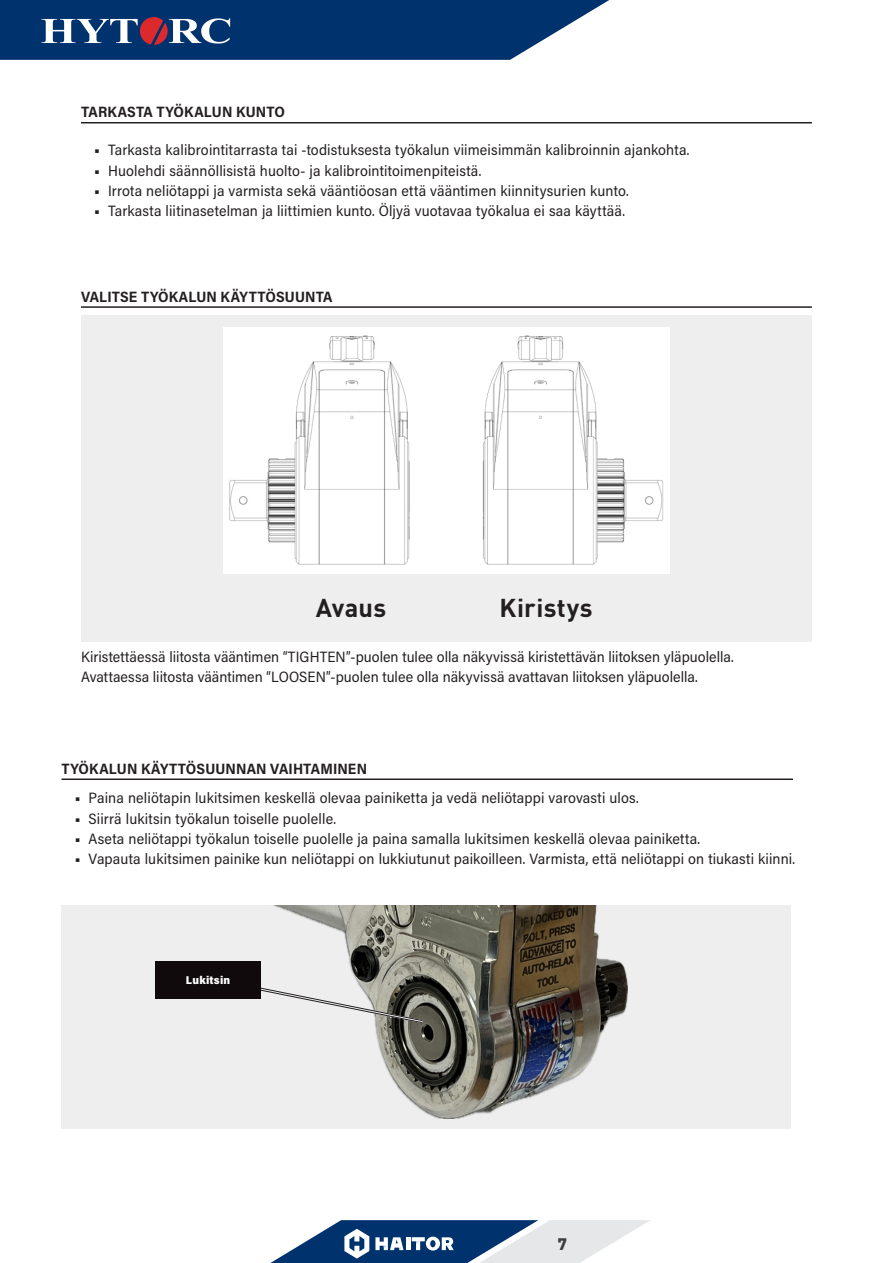
<style>
.page{position:relative;width:893px;height:1263px;background:#fff}
.page>*{position:absolute;margin:0;border:0;box-sizing:border-box;transform-origin:0 0}
.t1{font:700 25.5px "DINOT";letter-spacing:.015em;color:#231f20}
.t2{font:900 16.5px "DINOT";color:#3e3e3f}
.Ops_Manual_Body_Copy{font:15px "Acumin Pro Semi Cond";letter-spacing:.01em;color:#231f20}
.Ops_Manual_Body_Copy-2{font:700 15px "Acumin Pro Semi Cond";letter-spacing:.01em;color:#231f20}
.t3{font:900 11.25px "Acumin Pro Semi Cond";letter-spacing:.02em;color:#fff}
.s1{font-weight:900}
</style>
<div class="page">
<svg style="left:270px;top:1220px;width:380px;height:43px"></svg>
<svg style="left:0;top:0;width:609px;height:60px"></svg>
<hr style="left:81px;top:306px;width:731px;height:2px;background:#231f20">
<hr style="left:62px;top:778px;width:731px;height:2px;background:#231f20">
<div style="left:62px;top:905px;width:729px;height:224px;background:#eeeeef"></div>
<img style="left:243px;top:905px;width:385px;height:213px">
<div style="left:81px;top:315px;width:731px;height:326px;background:#eeeeef"></div>
<img style="left:224px;top:328px;width:445px;height:246px">
<svg style="left:245px;top:983px;width:181px;height:42px"></svg>
<div style="left:155px;top:962px;width:106px;height:37px;background:#110a0c"></div>
<hr style="left:81px;top:122px;width:731px;height:1px;background:#231f20">
<p class="Ops_Manual_Body_Copy-2" style="left:81px;top:102px;width:205px">TARKASTA TYÖKALUN KUNTO</p>
<p class="Ops_Manual_Body_Copy" style="left:95px;top:140px;width:596px"><span class="s1">•</span> Tarkasta kalibrointitarrasta tai -todistuksesta työkalun viimeisimmän kalibroinnin ajankohta.</p>
<p class="Ops_Manual_Body_Copy" style="left:95px;top:160px;width:388px"><span class="s1">•</span> Huolehdi säännöllisistä huolto- ja kalibrointitoimenpiteistä.</p>
<p class="Ops_Manual_Body_Copy" style="left:95px;top:180px;width:536px"><span class="s1">•</span> Irrota neliötappi ja varmista sekä vääntiöosan että vääntimen kiinnitysurien kunto.</p>
<p class="Ops_Manual_Body_Copy" style="left:95px;top:200px;width:532px"><span class="s1">•</span> Tarkasta liitinasetelman ja liittimien kunto. Öljyä vuotavaa työkalua ei saa käyttää.</p>
<p class="Ops_Manual_Body_Copy-2" style="left:81px;top:286px;width:253px">VALITSE TYÖKALUN KÄYTTÖSUUNTA</p>
<p class="t1" style="left:316px;top:591px;width:72px">Avaus</p>
<p class="t1" style="left:500px;top:591px;width:94px">Kiristys</p>
<p class="Ops_Manual_Body_Copy" style="left:81px;top:646px;width:654px">Kiristettäessä liitosta vääntimen “TIGHTEN”-puolen tulee olla näkyvissä kiristettävän liitoksen yläpuolella.</p>
<p class="Ops_Manual_Body_Copy" style="left:81px;top:666px;width:618px">Avattaessa liitosta vääntimen “LOOSEN”-puolen tulee olla näkyvissä avattavan liitoksen yläpuolella.</p>
<p class="Ops_Manual_Body_Copy-2" style="left:62px;top:758px;width:307px">TYÖKALUN KÄYTTÖSUUNNAN VAIHTAMINEN</p>
<p class="Ops_Manual_Body_Copy" style="left:75px;top:788px;width:565px"><span class="s1">•</span> Paina neliötapin lukitsimen keskellä olevaa painiketta ja vedä neliötappi varovasti ulos.</p>
<p class="Ops_Manual_Body_Copy" style="left:75px;top:808px;width:262px"><span class="s1">•</span> Siirrä lukitsin työkalun toiselle puolelle.</p>
<p class="Ops_Manual_Body_Copy" style="left:75px;top:828px;width:626px"><span class="s1">•</span> Aseta neliötappi työkalun toiselle puolelle ja paina samalla lukitsimen keskellä olevaa painiketta.</p>
<p class="Ops_Manual_Body_Copy" style="left:75px;top:848px;width:722px"><span class="s1">•</span> Vapauta lukitsimen painike kun neliötappi on lukkiutunut paikoilleen. Varmista, että neliötappi on tiukasti kiinni.</p>
<p class="t3" style="left:186px;top:972px;width:46px">Lukitsin</p>
<p class="t2" style="left:558px;top:1233px;width:11px">7</p>
</div>
